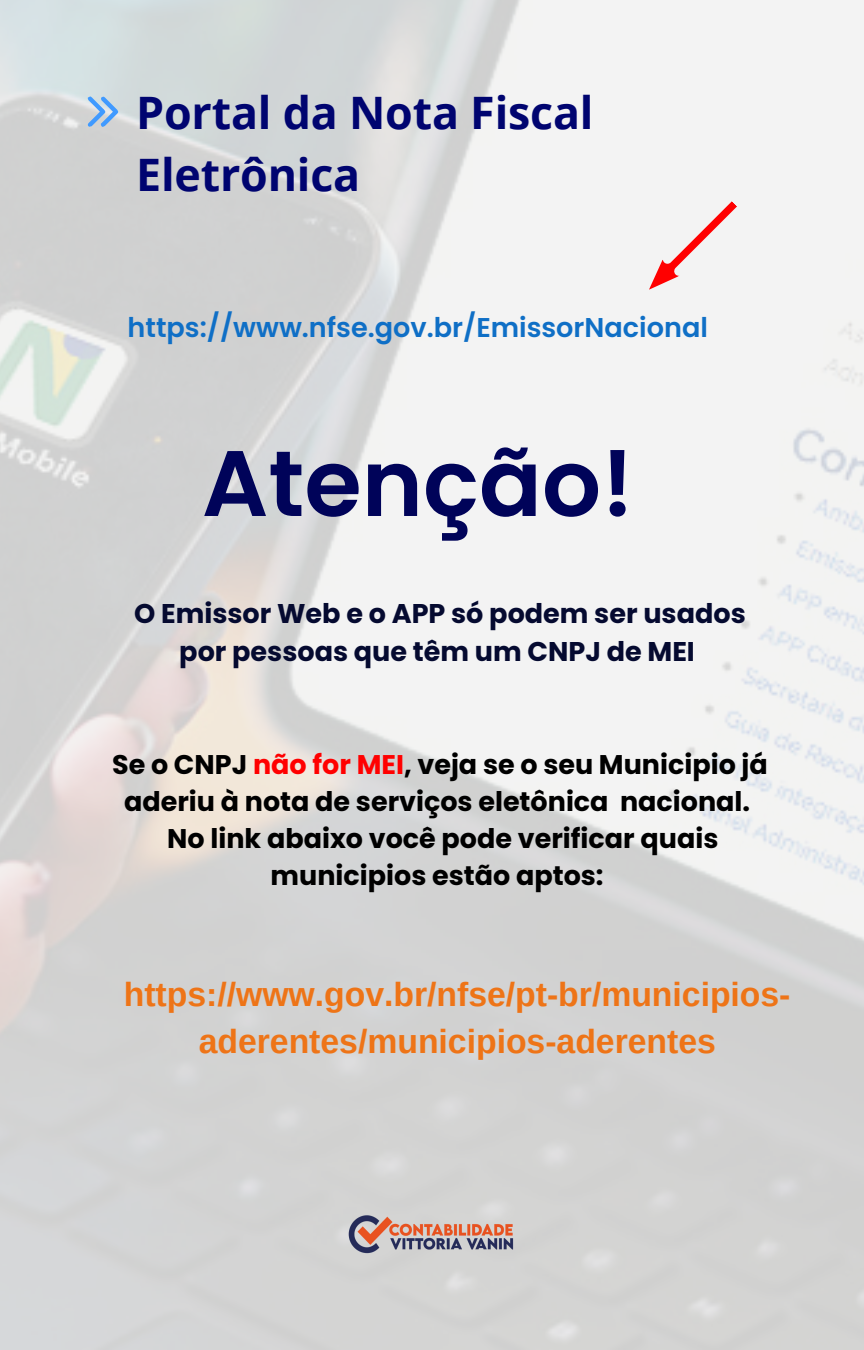
<style>
.page{position:relative;width:864px;height:1350px;background:#fff}
.page>*{position:absolute;margin:0;border:0;box-sizing:border-box;transform-origin:0 0}
.t1{font:600 92.92px "Poppins";color:#000359}
.t2{font:700 44.77px/62.6px "Open Sans";letter-spacing:-.005em;color:#000470}
.t3{font:700 33.75px/47.2px "Arimo";color:#ee7417;text-align:center}
.t4{font:600 27.22px "Poppins";color:#0f6fc6}
.t5{font:700 27px/37.1px "Poppins";color:#000;text-align:center}
.t6{font:700 27px/37.1px "Poppins";color:#050a30;text-align:center}
.s1{color:#f00}
</style>
<div class="page">
<svg style="left:87px;top:97px;width:31px;height:30px"></svg>
<img style="left:348px;top:1212px;width:165px;height:52px">
<svg style="left:641px;top:196px;width:102px;height:102px"></svg>
<p class="t2" style="left:136px;top:80px;width:459px">Portal da Nota Fiscal<br>Eletrônica</p>
<p class="t4" style="left:128px;top:309px;width:582px">https://www.nfse.gov.br/EmissorNacional</p>
<p class="t1" style="left:202px;top:418px;width:434px">Atenção!</p>
<p class="t6" style="left:134px;top:595px;width:613px">O Emissor Web e o APP só podem ser usados por pessoas que têm um CNPJ de MEI</p>
<p class="t5" style="left:112px;top:746px;width:657px">Se o CNPJ <span class="s1">não for MEI</span>, veja se o seu Municipio já aderiu à nota de serviços eletônica nacional.<br>No link abaixo você pode verificar quais municipios estão aptos:</p>
<p class="t3" style="left:124px;top:970px;width:668px">https://www.gov.br/nfse/pt-br/municipios&shy;aderentes/municipios-aderentes</p>
</div>
